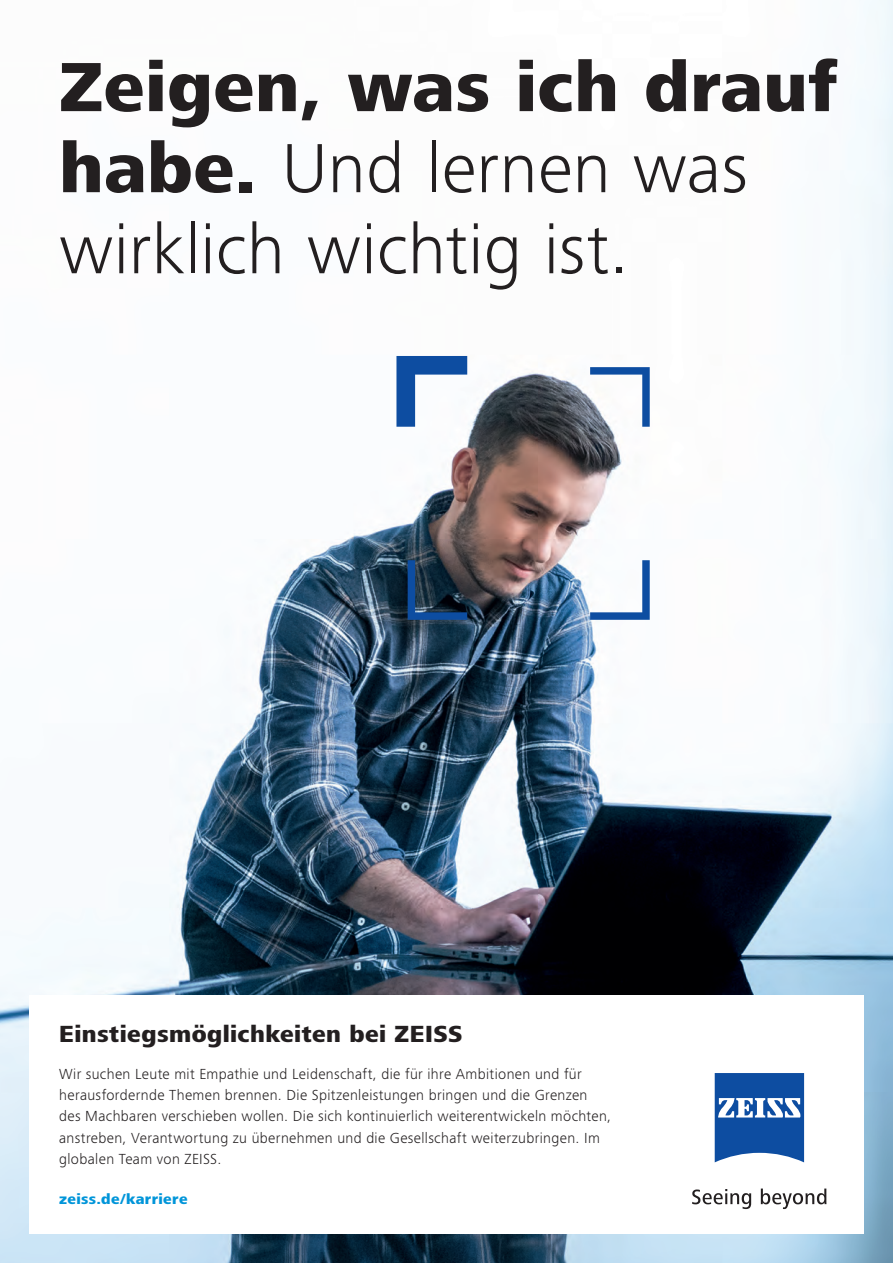
<style>
.page{position:relative;width:893px;height:1263px;background:#fff}
.page>*{position:absolute;margin:0;border:0;box-sizing:border-box;transform-origin:0 0}
.t1{font:300 72px/81px "ZEISS Frutiger Next W1 G";letter-spacing:.005em;color:#231f20}
.t2{font:800 24px "ZEISS Frutiger Next W1 G";letter-spacing:.02em;color:#231f20}
.t3{font:300 15px/21px "ZEISS Frutiger Next W1 G";letter-spacing:.025em;color:#231f20}
.t4{font:800 15px "ZEISS Frutiger Next W1 G";letter-spacing:.025em;color:#0095d9}
.s1{font-weight:800}
</style>
<div class="page">
<img style="left:0;top:0;width:892px;height:1262px">
<div style="left:29px;top:995px;width:834px;height:238px;background:#fff"></div>
<svg style="left:714px;top:1073px;width:89px;height:89px"></svg>
<svg style="left:692px;top:1189px;width:58px;height:19px"></svg>
<svg style="left:760px;top:1188px;width:66px;height:20px"></svg>
<svg style="left:396px;top:356px;width:71px;height:70px"></svg>
<svg style="left:407px;top:560px;width:60px;height:59px"></svg>
<svg style="left:590px;top:367px;width:59px;height:59px"></svg>
<svg style="left:590px;top:560px;width:59px;height:59px"></svg>
<h1 class="t1" style="left:59px;top:43px;width:778px"><span class="s1">Zeigen, was ich drauf habe.</span> Und lernen was wirklich wichtig ist.</h1>
<h2 class="t2" style="left:59px;top:1016px;width:404px">Einstiegsmöglichkeiten bei ZEISS</h2>
<p class="t3" style="left:59px;top:1062px;width:553px">Wir suchen Leute mit Empathie und Leidenschaft, die für ihre Ambitionen und für herausfordernde Themen brennen. Die Spitzenleistungen bringen und die Grenzen des Machbaren verschieben wollen. Die sich kontinuierlich weiterentwickeln möchten, anstreben, Verantwortung zu übernehmen und die Gesellschaft weiterzubringen. Im globalen Team von ZEISS.</p>
<p class="t4" style="left:59px;top:1187px;width:130px">zeiss.de/karriere</p>
</div>
